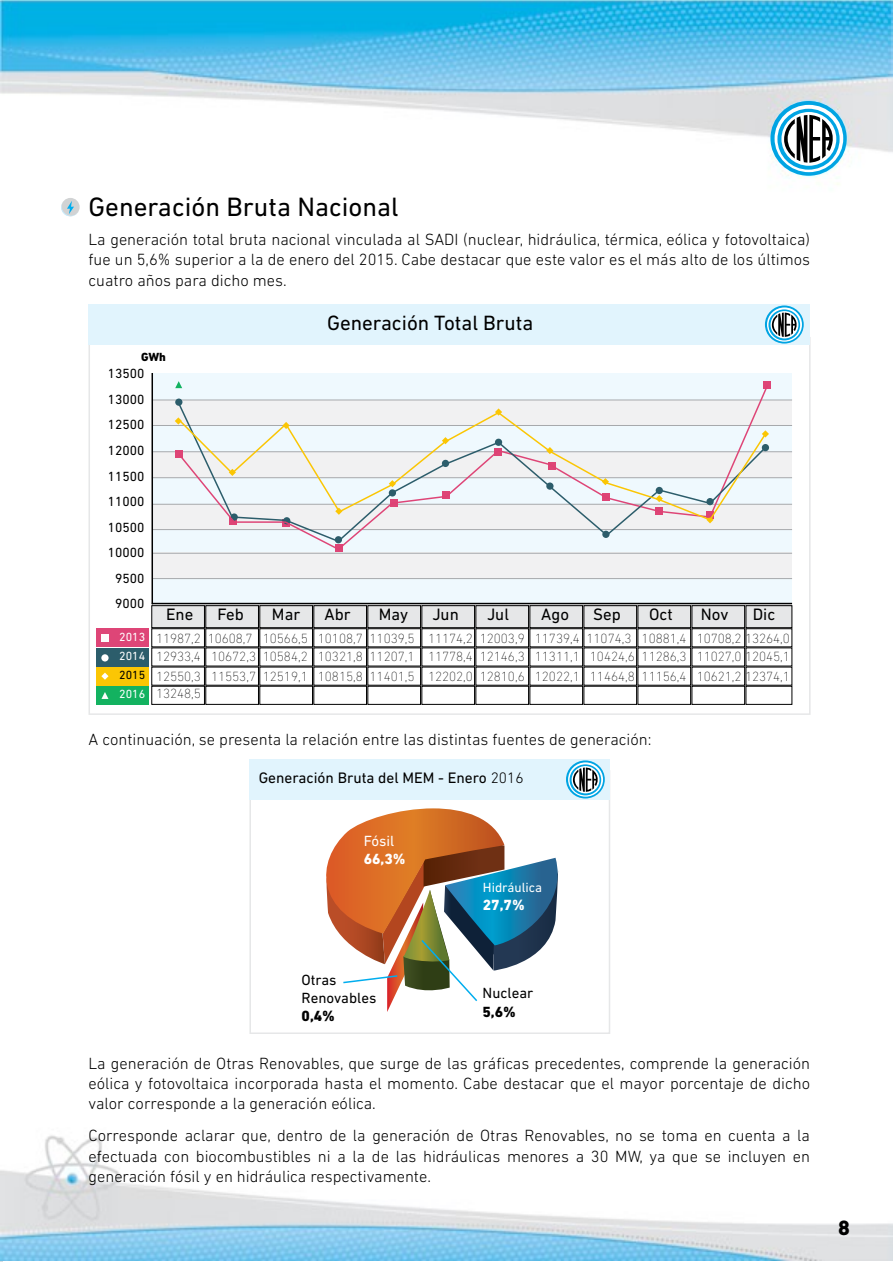
<style>
.page{position:relative;width:893px;height:1263px;background:#fff}
.page>*{position:absolute;margin:0;border:0;box-sizing:border-box;transform-origin:0 0}
.t1{font:27px "DIN Next LT Pro";color:#000}
.t2{font:21px "DIN Next LT Pro";color:#000}
.t3{font:800 21px "DIN Next LT Pro";color:#000}
.t4{font:16.8px "DIN Next LT Pro";color:#000}
.t5{font:300 16.5px/20.2px "DIN Next LT Pro";color:#000;text-align:justify}
.t6{font:15.45px "DIN Next LT Pro";color:#000}
.t7{font:15px/18px "DIN Next LT Pro";color:#000}
.t8{font:800 15px "DIN Next LT Pro";color:#fff}
.t9{font:800 15px "DIN Next LT Pro";color:#000}
.t10{font:15px "DIN Next LT Pro";color:#fff}
.t11{font:200 13.5px/17.9px "DIN Next LT Pro";color:#000}
.t12{font:13.5px/25.5px "DIN Next LT Pro";color:#000;text-align:center}
.t13{font:13.5px "DIN Next LT Pro";color:#fff}
.t14{font:12px/19px "DIN Next LT Pro";color:#fff}
.t15{font:12px "DIN Next LT Pro";color:#000}
.t16{font:800 12px "DIN Next LT Pro";color:#000}
.s1{font-weight:300}
</style>
<div class="page">
<img style="left:0;top:0;width:893px;height:1260px">
<svg style="left:770px;top:101px;width:77px;height:75px"></svg>
<svg style="left:774px;top:105px;width:69px;height:67px"></svg>
<svg style="left:777px;top:109px;width:63px;height:61px"></svg>
<svg style="left:781px;top:112px;width:55px;height:54px"></svg>
<svg style="left:784px;top:115px;width:54px;height:48px"></svg>
<div style="left:146px;top:228px;width:99px;height:38px;background:#fff"></div>
<div style="left:61px;top:198px;width:19px;height:18px;background:#d1d3d4;border-radius:50%"></div>
<svg style="left:58px;top:201px;width:20px;height:20px"></svg>
<div style="left:554px;top:802px;width:25px;height:12px;background:#fff"></div>
<div style="left:249px;top:770px;width:361px;height:264px;border:2px solid #e6e7e8"></div>
<div style="left:249px;top:759px;width:361px;height:41px;background:#e1f4fd"></div>
<svg style="left:314px;top:808px;width:254px;height:204px"></svg>
<div style="left:153px;top:373px;width:639px;height:230px;background:#eff9fe"></div>
<div style="left:153px;top:452px;width:639px;height:25px;background:#f1f1f2"></div>
<div style="left:153px;top:504px;width:639px;height:26px;background:#f1f1f2"></div>
<div style="left:153px;top:553px;width:639px;height:25px;background:#f1f1f2"></div>
<div style="left:153px;top:400px;width:639px;height:25px;background:#f1f1f2"></div>
<hr style="left:152px;top:529px;width:640px;height:1px;background:#a7a9ac">
<hr style="left:152px;top:578px;width:640px;height:1px;background:#a7a9ac">
<hr style="left:152px;top:504px;width:640px;height:1px;background:#a7a9ac">
<hr style="left:152px;top:553px;width:640px;height:1px;background:#a7a9ac">
<hr style="left:152px;top:477px;width:640px;height:1px;background:#a7a9ac">
<hr style="left:152px;top:451px;width:640px;height:1px;background:#a7a9ac">
<hr style="left:152px;top:425px;width:640px;height:1px;background:#a7a9ac">
<hr style="left:152px;top:400px;width:640px;height:1px;background:#a7a9ac">
<div style="left:89px;top:304px;width:721px;height:41px;background:#e1f4fd"></div>
<div style="left:152px;top:606px;width:52px;height:22px;background:#e6e7e8"></div>
<div style="left:152px;top:605px;width:53px;height:23px;border:1px solid #000"></div>
<div style="left:206px;top:606px;width:52px;height:22px;background:#e6e7e8"></div>
<div style="left:206px;top:605px;width:53px;height:23px;border:1px solid #000"></div>
<div style="left:260px;top:606px;width:52px;height:22px;background:#e6e7e8"></div>
<div style="left:260px;top:605px;width:53px;height:23px;border:1px solid #000"></div>
<div style="left:314px;top:606px;width:52px;height:22px;background:#e6e7e8"></div>
<div style="left:314px;top:605px;width:53px;height:23px;border:1px solid #000"></div>
<div style="left:368px;top:606px;width:52px;height:22px;background:#e6e7e8"></div>
<div style="left:368px;top:605px;width:53px;height:23px;border:1px solid #000"></div>
<div style="left:422px;top:606px;width:53px;height:22px;background:#e6e7e8"></div>
<div style="left:422px;top:605px;width:53px;height:23px;border:1px solid #000"></div>
<div style="left:476px;top:606px;width:53px;height:22px;background:#e6e7e8"></div>
<div style="left:476px;top:605px;width:53px;height:23px;border:1px solid #000"></div>
<div style="left:530px;top:606px;width:53px;height:22px;background:#e6e7e8"></div>
<div style="left:530px;top:605px;width:53px;height:23px;border:1px solid #000"></div>
<div style="left:584px;top:606px;width:53px;height:22px;background:#e6e7e8"></div>
<div style="left:584px;top:605px;width:53px;height:23px;border:1px solid #000"></div>
<div style="left:638px;top:606px;width:53px;height:22px;background:#e6e7e8"></div>
<div style="left:638px;top:605px;width:53px;height:23px;border:1px solid #000"></div>
<div style="left:692px;top:606px;width:53px;height:22px;background:#e6e7e8"></div>
<div style="left:692px;top:605px;width:53px;height:23px;border:1px solid #000"></div>
<div style="left:746px;top:606px;width:46px;height:22px;background:#e6e7e8"></div>
<div style="left:746px;top:605px;width:46px;height:23px;border:1px solid #000"></div>
<div style="left:152px;top:628px;width:53px;height:19px;border:1px solid #000"></div>
<div style="left:206px;top:628px;width:53px;height:19px;border:1px solid #000"></div>
<div style="left:260px;top:628px;width:53px;height:19px;border:1px solid #000"></div>
<div style="left:314px;top:628px;width:53px;height:19px;border:1px solid #000"></div>
<div style="left:368px;top:628px;width:53px;height:19px;border:1px solid #000"></div>
<div style="left:422px;top:628px;width:53px;height:19px;border:1px solid #000"></div>
<div style="left:476px;top:628px;width:53px;height:19px;border:1px solid #000"></div>
<div style="left:530px;top:628px;width:53px;height:19px;border:1px solid #000"></div>
<div style="left:584px;top:628px;width:53px;height:19px;border:1px solid #000"></div>
<div style="left:638px;top:628px;width:53px;height:19px;border:1px solid #000"></div>
<div style="left:692px;top:628px;width:53px;height:19px;border:1px solid #000"></div>
<div style="left:746px;top:628px;width:46px;height:19px;border:1px solid #000"></div>
<div style="left:97px;top:629px;width:52px;height:18px;background:#de4174"></div>
<div style="left:97px;top:648px;width:52px;height:18px;background:#2c5d6b"></div>
<div style="left:97px;top:667px;width:52px;height:18px;background:#fbc604"></div>
<div style="left:97px;top:686px;width:52px;height:18px;background:#13b260"></div>
<div style="left:101px;top:634px;width:7px;height:7px;background:#fff"></div>
<svg style="left:101px;top:692px;width:7px;height:7px"></svg>
<svg style="left:101px;top:673px;width:8px;height:7px"></svg>
<div style="left:101px;top:654px;width:8px;height:7px;background:#fff;border-radius:50%"></div>
<hr style="left:152px;top:373px;width:1px;height:231px;background:#000">
<hr style="left:152px;top:603px;width:640px;height:1px;background:#000">
<div style="left:336px;top:545px;width:7px;height:7px;background:#de4174"></div>
<div style="left:763px;top:381px;width:7px;height:7px;background:#de4174"></div>
<svg style="left:765px;top:305px;width:39px;height:39px"></svg>
<svg style="left:767px;top:307px;width:35px;height:35px"></svg>
<svg style="left:768px;top:309px;width:32px;height:31px"></svg>
<svg style="left:770px;top:311px;width:28px;height:27px"></svg>
<svg style="left:772px;top:313px;width:27px;height:24px"></svg>
<svg style="left:566px;top:760px;width:39px;height:38px"></svg>
<svg style="left:568px;top:762px;width:35px;height:35px"></svg>
<svg style="left:570px;top:764px;width:31px;height:31px"></svg>
<svg style="left:572px;top:766px;width:27px;height:27px"></svg>
<svg style="left:573px;top:767px;width:27px;height:25px"></svg>
<svg style="left:176px;top:399px;width:590px;height:144px"></svg>
<svg style="left:177px;top:411px;width:590px;height:111px"></svg>
<h1 class="t1" style="left:89px;top:191px;width:312px">Generación Bruta Nacional</h1>
<p class="t5" style="left:89px;top:229px;width:723px">La generación total bruta nacional vinculada al SADI (nuclear, hidráulica, térmica, eólica y fotovoltaica) fue un 5,6% superior a la de enero del 2015. Cabe destacar que este valor es el más alto de los últimos cuatro años para dicho mes.</p>
<p class="t2" style="left:327px;top:310px;width:208px">Generación Total Bruta</p>
<p class="t16" style="left:141px;top:350px;width:26px">GWh</p>
<p class="t12" style="left:108px;top:361px;width:38px">13500<br>13000<br>12500<br>12000<br>11500<br>11000<br>10500<br>10000<br>9500<br>9000</p>
<p class="t4" style="left:166px;top:605px;width:29px">Ene</p>
<p class="t4" style="left:217px;top:605px;width:28px">Feb</p>
<p class="t4" style="left:272px;top:605px;width:30px">Mar</p>
<p class="t4" style="left:324px;top:605px;width:28px">Abr</p>
<p class="t4" style="left:379px;top:605px;width:31px">May</p>
<p class="t4" style="left:432px;top:605px;width:28px">Jun</p>
<p class="t4" style="left:487px;top:605px;width:23px">Jul</p>
<p class="t4" style="left:541px;top:605px;width:29px">Ago</p>
<p class="t4" style="left:593px;top:605px;width:29px">Sep</p>
<p class="t4" style="left:649px;top:605px;width:25px">Oct</p>
<p class="t4" style="left:701px;top:605px;width:29px">Nov</p>
<p class="t4" style="left:753px;top:605px;width:24px">Dic</p>
<p class="t14" style="left:119px;top:627px;width:28px">2013<br>2014</p>
<p class="t15" style="left:119px;top:668px;width:28px">2015</p>
<p class="t14" style="left:119px;top:684px;width:28px">2016</p>
<p class="t11" style="left:156px;top:629px;width:635px">11987,2 10608,7 10566,5 10108,7 11039,5 11174,2 12003,9 11739,4 11074,3 10881,4 10708,2 13264,0<br>12933,4 10672,3 10584,2 10321,8 11207,1 11778,4 12146,3 11311,1 10424,6 11286,3 11027,0 12045,1</p>
<p class="t11" style="left:156px;top:667px;width:635px">12550,3 11553,7 12519,1 10815,8 11401,5 12202,0 12810,6 12022,1 11464,8 11156,4 10621,2 12374,1<br>13248,5</p>
<p class="t5" style="left:89px;top:729px;width:565px">A continuación, se presenta la relación entre las distintas fuentes de generación:</p>
<p class="t6" style="left:259px;top:769px;width:266px">Generación Bruta del MEM - Enero <span class="s1">2016</span></p>
<p class="t10" style="left:364px;top:832px;width:32px">Fósil</p>
<p class="t8" style="left:364px;top:850px;width:43px">66,3%</p>
<p class="t7" style="left:302px;top:971px;width:76px">Otras<br>Renovables</p>
<p class="t9" style="left:302px;top:1007px;width:35px">0,4%</p>
<p class="t13" style="left:483px;top:880px;width:61px">Hidráulica</p>
<p class="t8" style="left:483px;top:896px;width:43px">27,7%</p>
<p class="t7" style="left:483px;top:984px;width:52px">Nuclear</p>
<p class="t9" style="left:483px;top:1002px;width:35px">5,6%</p>
<p class="t5" style="left:89px;top:1053px;width:723px">La generación de Otras Renovables, que surge de las gráficas precedentes, comprende la generación eólica y fotovoltaica incorporada hasta el momento. Cabe destacar que el mayor porcentaje de dicho valor corresponde a la generación eólica.</p>
<p class="t5" style="left:89px;top:1125px;width:723px">Corresponde aclarar que, dentro de la generación de Otras Renovables, no se toma en cuenta a la efectuada con biocombustibles ni a la de las hidráulicas menores a 30 MW, ya que se incluyen en generación fósil y en hidráulica respectivamente.</p>
<p class="t3" style="left:838px;top:1215px;width:13px">8</p>
</div>
